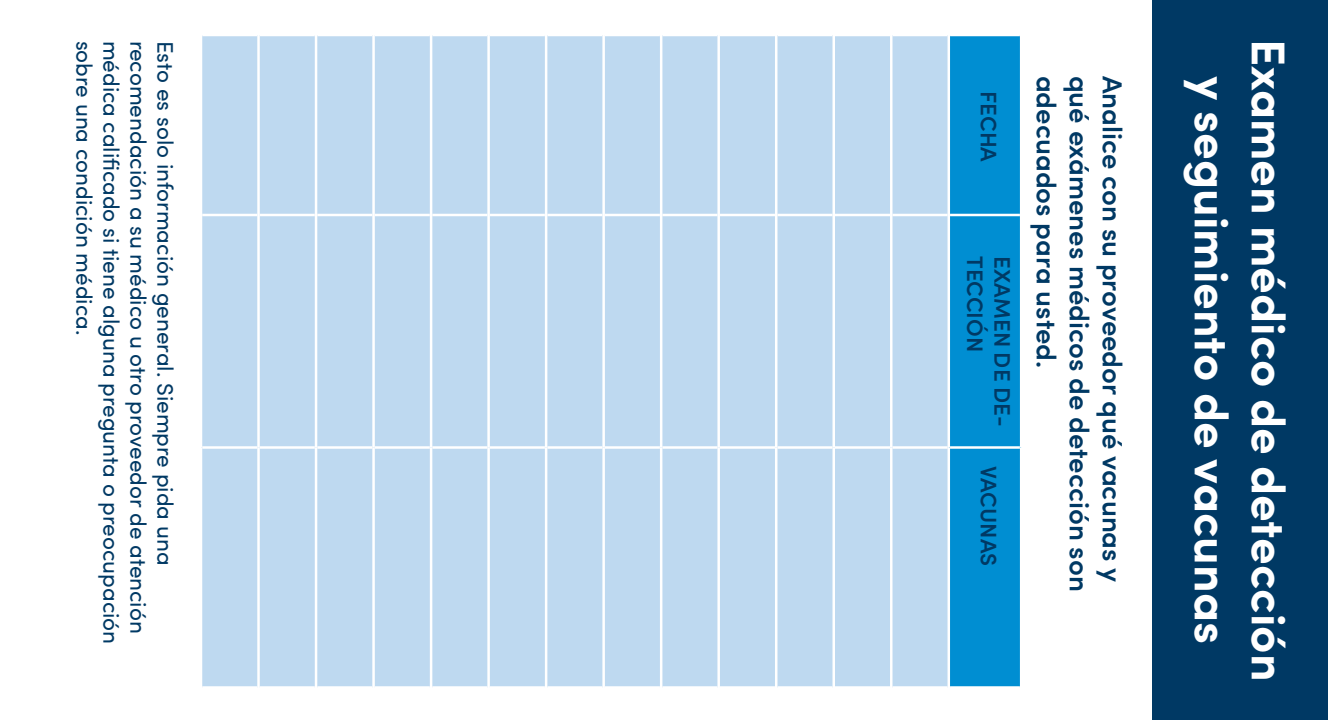
<style>
.page{position:relative;width:1328px;height:720px;background:#fff}
.page>*{position:absolute;margin:0;border:0;box-sizing:border-box;transform-origin:0 0}
.Paragraph_Style1{font:700 47.5px/57px "Sofia Pro";color:#fff;text-align:center}
.Paragraph_Style1-2{font:600 27.5px "Sofia Pro";color:#003964}
.Paragraph_Style1-3{font:22.5px "Sofia Pro";color:#003964}
.Paragraph_Style7{font:600 22.5px/27.5px "Sofia Pro";color:#003964}
.Paragraph_Style6{font:600 22.5px "Sofia Pro";letter-spacing:-.005em;color:#003964}
.Paragraph_Style8{font:600 22.5px "Sofia Pro";color:#003964}
</style>
<div class="page">
<div style="left:950px;top:36px;width:70px;height:650px;background:#008ed2"></div>
<div style="left:202px;top:36px;width:745px;height:650px;background:#bed9f0"></div>
<hr style="left:950px;top:214px;width:70px;height:2px;background:#fff">
<hr style="left:950px;top:446px;width:70px;height:3px;background:#fff">
<hr style="left:892px;top:214px;width:55px;height:2px;background:#fff">
<hr style="left:892px;top:446px;width:55px;height:3px;background:#fff">
<hr style="left:890px;top:34px;width:2px;height:181px;background:#fff">
<hr style="left:890px;top:215px;width:2px;height:233px;background:#fff">
<hr style="left:835px;top:214px;width:55px;height:2px;background:#fff">
<hr style="left:890px;top:448px;width:2px;height:241px;background:#fff">
<hr style="left:835px;top:446px;width:55px;height:3px;background:#fff">
<hr style="left:832px;top:34px;width:3px;height:181px;background:#fff">
<hr style="left:832px;top:215px;width:3px;height:233px;background:#fff">
<hr style="left:777px;top:214px;width:55px;height:2px;background:#fff">
<hr style="left:832px;top:448px;width:3px;height:241px;background:#fff">
<hr style="left:777px;top:446px;width:55px;height:3px;background:#fff">
<hr style="left:775px;top:34px;width:2px;height:181px;background:#fff">
<hr style="left:775px;top:215px;width:2px;height:233px;background:#fff">
<hr style="left:720px;top:214px;width:55px;height:2px;background:#fff">
<hr style="left:775px;top:448px;width:2px;height:241px;background:#fff">
<hr style="left:720px;top:446px;width:55px;height:3px;background:#fff">
<hr style="left:717px;top:34px;width:3px;height:181px;background:#fff">
<hr style="left:717px;top:215px;width:3px;height:233px;background:#fff">
<hr style="left:662px;top:214px;width:55px;height:2px;background:#fff">
<hr style="left:717px;top:448px;width:3px;height:241px;background:#fff">
<hr style="left:662px;top:446px;width:55px;height:3px;background:#fff">
<hr style="left:660px;top:34px;width:2px;height:181px;background:#fff">
<hr style="left:660px;top:215px;width:2px;height:233px;background:#fff">
<hr style="left:605px;top:214px;width:55px;height:2px;background:#fff">
<hr style="left:660px;top:448px;width:2px;height:241px;background:#fff">
<hr style="left:605px;top:446px;width:55px;height:3px;background:#fff">
<hr style="left:602px;top:34px;width:3px;height:181px;background:#fff">
<hr style="left:602px;top:215px;width:3px;height:233px;background:#fff">
<hr style="left:547px;top:214px;width:55px;height:2px;background:#fff">
<hr style="left:602px;top:448px;width:3px;height:241px;background:#fff">
<hr style="left:547px;top:446px;width:55px;height:3px;background:#fff">
<hr style="left:545px;top:34px;width:2px;height:181px;background:#fff">
<hr style="left:545px;top:215px;width:2px;height:233px;background:#fff">
<hr style="left:490px;top:214px;width:55px;height:2px;background:#fff">
<hr style="left:545px;top:448px;width:2px;height:241px;background:#fff">
<hr style="left:490px;top:446px;width:55px;height:3px;background:#fff">
<hr style="left:487px;top:34px;width:3px;height:181px;background:#fff">
<hr style="left:487px;top:215px;width:3px;height:233px;background:#fff">
<hr style="left:432px;top:214px;width:55px;height:2px;background:#fff">
<hr style="left:487px;top:448px;width:3px;height:241px;background:#fff">
<hr style="left:432px;top:446px;width:55px;height:3px;background:#fff">
<hr style="left:430px;top:34px;width:2px;height:181px;background:#fff">
<hr style="left:430px;top:215px;width:2px;height:233px;background:#fff">
<hr style="left:375px;top:214px;width:55px;height:2px;background:#fff">
<hr style="left:430px;top:448px;width:2px;height:241px;background:#fff">
<hr style="left:375px;top:446px;width:55px;height:3px;background:#fff">
<hr style="left:372px;top:34px;width:3px;height:181px;background:#fff">
<hr style="left:372px;top:215px;width:3px;height:233px;background:#fff">
<hr style="left:317px;top:214px;width:55px;height:2px;background:#fff">
<hr style="left:372px;top:448px;width:3px;height:241px;background:#fff">
<hr style="left:317px;top:446px;width:55px;height:3px;background:#fff">
<hr style="left:315px;top:34px;width:2px;height:181px;background:#fff">
<hr style="left:315px;top:215px;width:2px;height:233px;background:#fff">
<hr style="left:260px;top:214px;width:55px;height:2px;background:#fff">
<hr style="left:315px;top:448px;width:2px;height:241px;background:#fff">
<hr style="left:260px;top:446px;width:55px;height:3px;background:#fff">
<hr style="left:257px;top:34px;width:3px;height:181px;background:#fff">
<hr style="left:257px;top:215px;width:3px;height:233px;background:#fff">
<hr style="left:202px;top:214px;width:55px;height:2px;background:#fff">
<hr style="left:257px;top:448px;width:3px;height:241px;background:#fff">
<hr style="left:202px;top:446px;width:55px;height:3px;background:#fff">
<div style="left:1152px;top:0;width:176px;height:720px;background:#003964"></div>
<p class="Paragraph_Style1-3" style="left:101px;top:41px;width:296px;rotate:90deg">sobre una condición médica.</p>
<p class="Paragraph_Style1-3" style="left:128px;top:41px;width:605px;rotate:90deg">médica calificado si tiene alguna pregunta o preocupación</p>
<p class="Paragraph_Style1-3" style="left:155px;top:41px;width:595px;rotate:90deg">recomendación a su médico u otro proveedor de atención</p>
<p class="Paragraph_Style1-3" style="left:182px;top:41px;width:526px;rotate:90deg">Esto es solo información general. Siempre pida una</p>
<p class="Paragraph_Style8" style="left:1005px;top:91px;width:72px;rotate:90deg">FECHA</p>
<p class="Paragraph_Style7" style="left:1017px;top:256px;width:172px;rotate:90deg">EXAMEN DE DE-<br>TECCIÓN</p>
<p class="Paragraph_Style6" style="left:1005px;top:466px;width:101px;rotate:90deg">VACUNAS</p>
<p class="Paragraph_Style1-2" style="left:1067px;top:76px;width:294px;rotate:90deg">adecuados para usted.</p>
<p class="Paragraph_Style1-2" style="left:1100px;top:76px;width:517px;rotate:90deg">qué exámenes médicos de detección son</p>
<p class="Paragraph_Style1-2" style="left:1133px;top:76px;width:508px;rotate:90deg">Analice con su proveedor qué vacunas y</p>
<p class="Paragraph_Style1" style="left:1300px;top:39px;width:644px;rotate:90deg">Examen médico de detección y seguimiento de vacunas</p>
</div>
